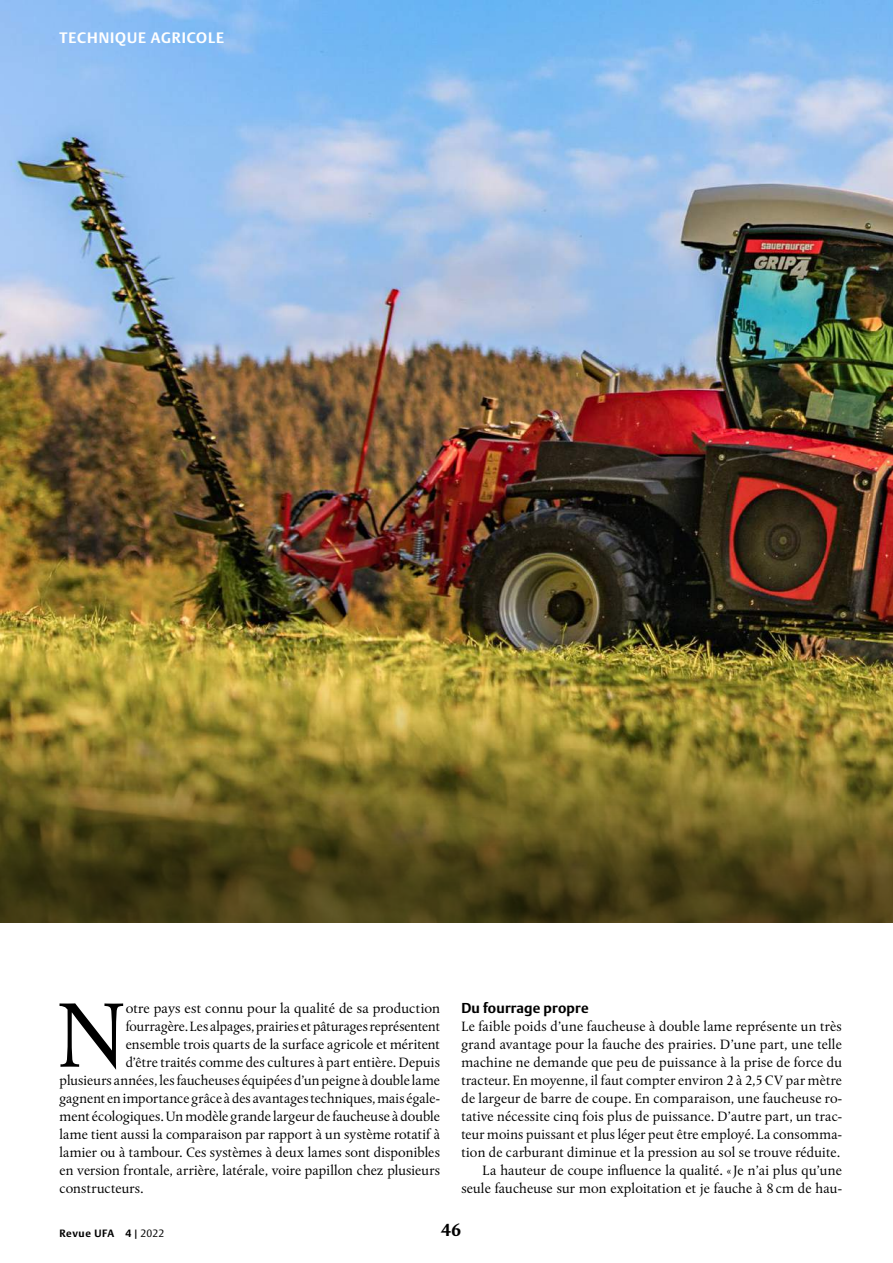
<style>
.page{position:relative;width:893px;height:1263px;background:#fff}
.page>*{position:absolute;margin:0;border:0;box-sizing:border-box;transform-origin:0 0}
.t1{font:96.75px "DTL Albertina TOT";color:#000}
.t2{font:700 18px "DTL Albertina TOT";color:#000}
.t3{font:700 15px "DTL Argo TOT";letter-spacing:.06em;color:#fff}
.t4{font:14.25px/18px "DTL Albertina TOT";letter-spacing:.01em;color:#000;text-align:right}
.t5{font:700 14.25px "DTL Argo TOT";letter-spacing:.01em;color:#000}
.t6{font:700 10.5px "DTL Argo TOT";letter-spacing:.055em;color:#000}
.s1{font-weight:400}
.s2{font-weight:300}
</style>
<div class="page">
<img style="left:0;top:0;width:893px;height:635px">
<svg style="left:0;top:635px;width:893px;height:288px;background:#7b6d27"></svg>
<p class="t3" style="left:60px;top:29px;width:166px">TECHNIQUE AGRICOLE</p>
<h1 class="t1" style="left:58px;top:978px;width:69px">N</h1>
<p class="t4" style="left:126px;top:999px;width:316px">otre pays est connu pour la qualité de sa production</p>
<p class="t4" style="left:126px;top:1017px;width:316px">fourragère. Les alpages, prairies et pâturages représentent</p>
<p class="t4" style="left:126px;top:1035px;width:316px">ensemble trois quarts de la surface agricole et méritent</p>
<p class="t4" style="left:126px;top:1053px;width:316px">d’être traités comme des cultures à part entière. Depuis</p>
<p class="t4" style="left:60px;top:1071px;width:382px">plusieurs années, les faucheuses équipées d’un peigne à double lame</p>
<p class="t4" style="left:60px;top:1089px;width:382px">gagnent en importance grâce à des avantages techniques, mais égale-</p>
<p class="t4" style="left:60px;top:1107px;width:382px">ment écologiques. Un modèle grande largeur de faucheuse à double</p>
<p class="t4" style="left:60px;top:1125px;width:382px">lame tient aussi la comparaison par rapport à un système rotatif à</p>
<p class="t4" style="left:60px;top:1143px;width:382px">lamier ou à tambour. Ces systèmes à deux lames sont disponibles</p>
<p class="t4" style="left:60px;top:1161px;width:382px">en version frontale, arrière, latérale, voire papillon chez plusieurs</p>
<p class="t4" style="left:60px;top:1179px;width:85px">constructeurs.</p>
<p class="t5" style="left:461px;top:999px;width:129px">Du fourrage propre</p>
<p class="t4" style="left:461px;top:1017px;width:382px">Le faible poids d’une faucheuse à double lame représente un très grand avantage pour la fauche des prairies. D’une part, une telle machine ne demande que peu de puissance à la prise de force du tracteur. En moyenne, il faut compter environ 2 à 2,5 CV par mètre de largeur de barre de coupe. En comparaison, une faucheuse ro&shy;tative nécessite cinq fois plus de puissance. D’autre part, un trac&shy;teur moins puissant et plus léger peut être employé. La consomma&shy;tion de carburant diminue et la pression au sol se trouve réduite.<br>La hauteur de coupe influence la qualité. «Je n’ai plus qu’une seule faucheuse sur mon exploitation et je fauche à 8 cm de hau-</p>
<p class="t6" style="left:60px;top:1227px;width:106px">Revue UFA 4 <span class="s1">|</span> <span class="s2">2022</span></p>
<p class="t2" style="left:441px;top:1218px;width:22px">46</p>
</div>
